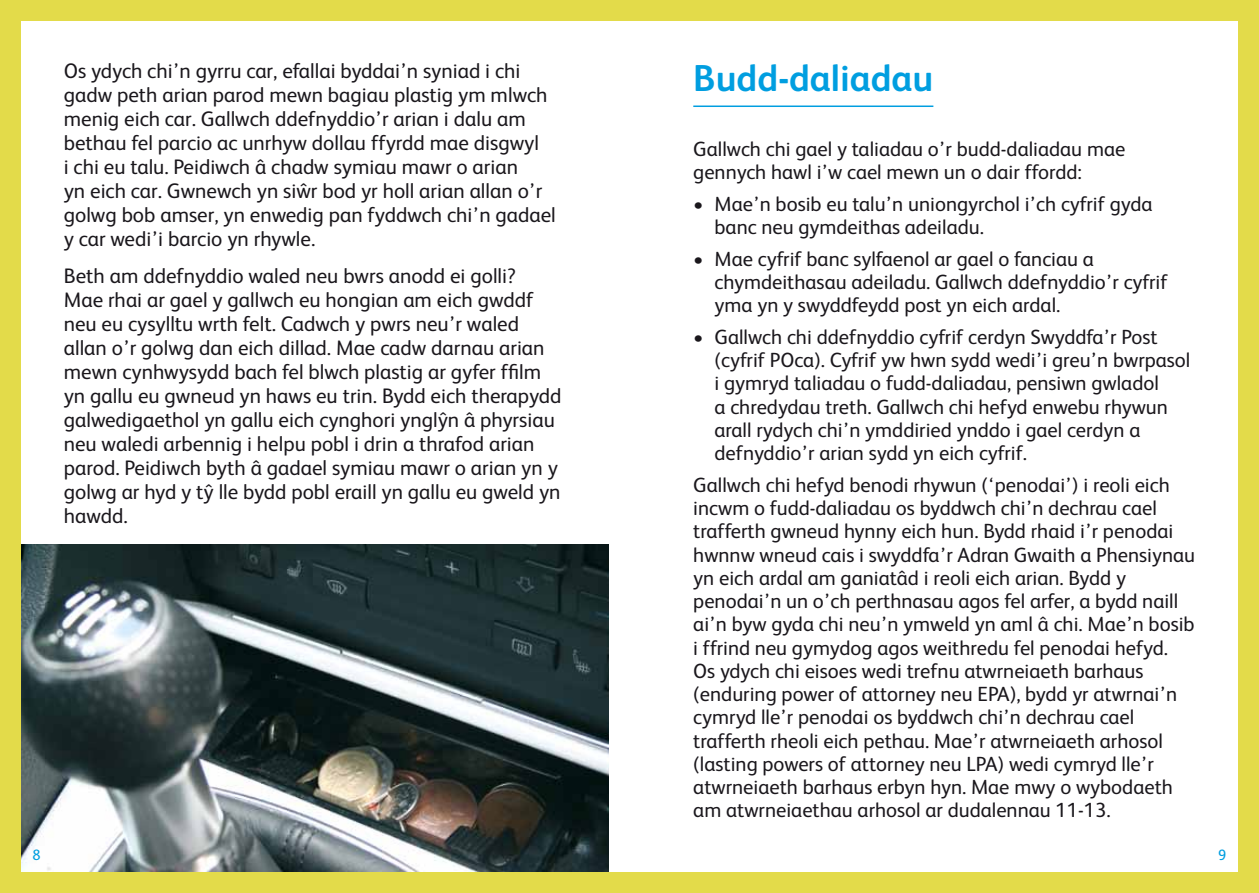
<style>
.page{position:relative;width:1259px;height:893px;background:#fff}
.page>*{position:absolute;margin:0;border:0;box-sizing:border-box;transform-origin:0 0}
.t1{font:700 37.5px "FS Albert";color:#009ee0}
.t2{font:21px/24px "FS Albert";color:#1a171c}
.t3{font:20.55px/23.2px "FS Albert";color:#1a171c}
.t4{font:15px "FS Albert";color:#009ee0}
</style>
<div class="page">
<div style="left:0;top:0;width:630px;height:893px;background:#e3db4a"></div>
<div style="left:21px;top:21px;width:609px;height:851px;background:#fff"></div>
<div style="left:629px;top:0;width:630px;height:893px;background:#e3db4a"></div>
<div style="left:629px;top:21px;width:608px;height:851px;background:#fff"></div>
<hr style="left:693px;top:106px;width:240px;height:1px;background:#009ee0">
<img style="left:21px;top:544px;width:587px;height:328px">
<p class="t2" style="left:64px;top:59px;width:493px">Os ydych chi’n gyrru car, efallai byddai’n syniad i chi gadw peth arian parod mewn bagiau plastig ym mlwch menig eich car. Gallwch ddefnyddio’r arian i dalu am bethau fel parcio ac unrhyw dollau ffyrdd mae disgwyl<br>i chi eu talu. Peidiwch â chadw symiau mawr o arian<br>yn eich car. Gwnewch yn siŵr bod yr holl arian allan o’r golwg bob amser, yn enwedig pan fyddwch chi’n gadael y car wedi’i barcio yn rhywle.</p>
<p class="t2" style="left:64px;top:264px;width:499px">Beth am ddefnyddio waled neu bwrs anodd ei golli?<br>Mae rhai ar gael y gallwch eu hongian am eich gwddf neu eu cysylltu wrth felt. Cadwch y pwrs neu’r waled allan o’r golwg dan eich dillad. Mae cadw darnau arian mewn cynhwysydd bach fel blwch plastig ar gyfer ffilm yn gallu eu gwneud yn haws eu trin. Bydd eich therapydd galwedigaethol yn gallu eich cynghori ynglŷn â phyrsiau neu waledi arbennig i helpu pobl i drin a thrafod arian parod. Peidiwch byth â gadael symiau mawr o arian yn y golwg ar hyd y tŷ lle bydd pobl eraill yn gallu eu gweld yn hawdd.</p>
<p class="t4" style="left:33px;top:846px;width:10px">8</p>
<h1 class="t1" style="left:693px;top:57px;width:242px">Budd-daliadau</h1>
<p class="t3" style="left:693px;top:137px;width:433px">Gallwch chi gael y taliadau o’r budd-daliadau mae gennych hawl i’w cael mewn un o dair ffordd:</p>
<p class="t3" style="left:714px;top:192px;width:439px;text-indent:-21px">• Mae’n bosib eu talu’n uniongyrchol i’ch cyfrif gyda banc neu gymdeithas adeiladu.</p>
<p class="t3" style="left:714px;top:247px;width:454px;text-indent:-21px">• Mae cyfrif banc sylfaenol ar gael o fanciau a chymdeithasau adeiladu. Gallwch ddefnyddio’r cyfrif yma yn y swyddfeydd post yn eich ardal.</p>
<p class="t3" style="left:714px;top:325px;width:477px;text-indent:-21px">• Gallwch chi ddefnyddio cyfrif cerdyn Swyddfa’r Post (cyfrif POca). Cyfrif yw hwn sydd wedi’i greu’n bwrpasol i gymryd taliadau o fudd-daliadau, pensiwn gwladol<br>a chredydau treth. Gallwch chi hefyd enwebu rhywun arall rydych chi’n ymddiried ynddo i gael cerdyn a defnyddio’r arian sydd yn eich cyfrif.</p>
<p class="t3" style="left:693px;top:473px;width:503px">Gallwch chi hefyd benodi rhywun (‘penodai’) i reoli eich incwm o fudd-daliadau os byddwch chi’n dechrau cael trafferth gwneud hynny eich hun. Bydd rhaid i’r penodai hwnnw wneud cais i swyddfa’r Adran Gwaith a Phensiynau yn eich ardal am ganiatâd i reoli eich arian. Bydd y penodai’n un o’ch perthnasau agos fel arfer, a bydd naill ai’n byw gyda chi neu’n ymweld yn aml â chi. Mae’n bosib i ffrind neu gymydog agos weithredu fel penodai hefyd.<br>Os ydych chi eisoes wedi trefnu atwrneiaeth barhaus (enduring power of attorney neu EPA), bydd yr atwrnai’n cymryd lle’r penodai os byddwch chi’n dechrau cael trafferth rheoli eich pethau. Mae’r atwrneiaeth arhosol (lasting powers of attorney neu LPA) wedi cymryd lle’r atwrneiaeth barhaus erbyn hyn. Mae mwy o wybodaeth am atwrneiaethau arhosol ar dudalennau 11-13.</p>
<p class="t4" style="left:1218px;top:846px;width:10px">9</p>
</div>
